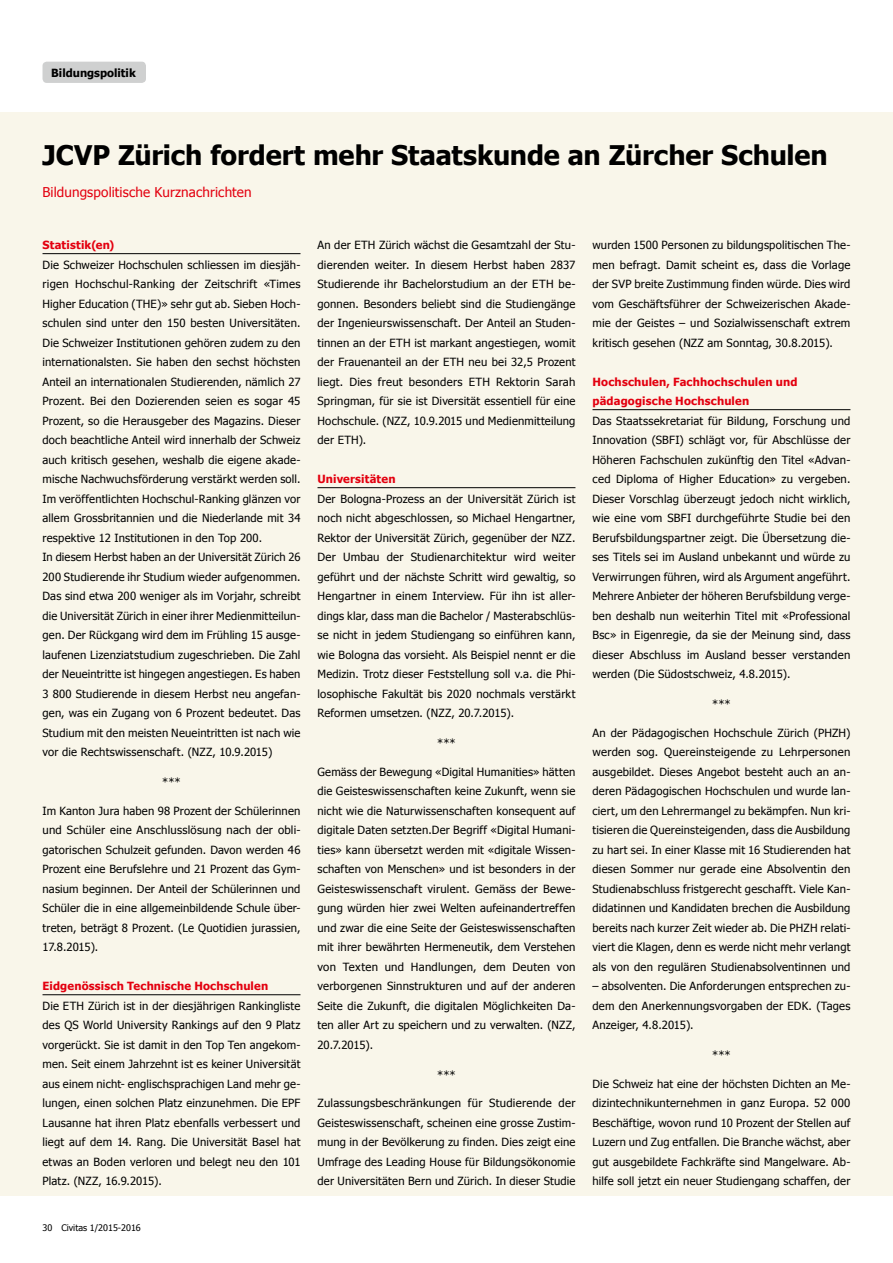
<style>
.page{position:relative;width:893px;height:1263px;background:#fff}
.page>*{position:absolute;margin:0;border:0;box-sizing:border-box;transform-origin:0 0}
.t1{font:700 27px "Tahoma";letter-spacing:-.005em;color:#000}
.t2{font:13.5px "Tahoma";letter-spacing:.01em;color:#e3000f}
.t3{font:11.25px/19.5px "Tahoma";letter-spacing:.015em;color:#000;text-align:justify}
.t4{font:700 11.25px/19.5px "Tahoma";letter-spacing:.015em;color:#e3000f}
.t5{font:700 11.25px "Tahoma";color:#000}
.t6{font:9px "Tahoma";color:#000}
</style>
<div class="page">
<div style="left:0;top:113px;width:893px;height:1083px;background:#f9f6ea"></div>
<div style="left:43px;top:62px;width:103px;height:21px;background:#cfd0d0;border-radius:4px"></div>
<hr style="left:43px;top:253px;width:257px;height:1px;background:#000">
<hr style="left:43px;top:994px;width:257px;height:1px;background:#000">
<hr style="left:317px;top:487px;width:258px;height:1px;background:#000">
<hr style="left:592px;top:409px;width:258px;height:1px;background:#000">
<p class="t5" style="left:51px;top:65px;width:86px">Bildungspolitik</p>
<h1 class="t1" style="left:43px;top:136px;width:787px">JCVP Zürich fordert mehr Staatskunde an Zürcher Schulen</h1>
<p class="t2" style="left:43px;top:184px;width:211px">Bildungspolitische Kurznachrichten</p>
<p class="t4" style="left:43px;top:234px;width:73px">Statistik(en)</p>
<p class="t3" style="left:43px;top:254px;width:259px;text-align:left">Die Schweizer Hochschulen schliessen im diesjäh&shy;rigen Hochschul-Ranking der Zeitschrift «Times Higher Education (THE)» sehr gut ab. Sieben Hoch&shy;schulen sind unter den 150 besten Universitäten.<br>Die Schweizer Institutionen gehören zudem zu den internationalsten. Sie haben den sechst höchsten Anteil an internationalen Studierenden, nämlich 27<br>Prozent. Bei den Dozierenden seien es sogar 45<br>Prozent, so die Herausgeber des Magazins. Dieser doch beachtliche Anteil wird innerhalb der Schweiz auch kritisch gesehen, weshalb die eigene akade&shy;mische Nachwuchsförderung verstärkt werden soll.<br>Im veröffentlichten Hochschul-Ranking glänzen vor allem Grossbritannien und die Niederlande mit 34 respektive 12 Institutionen in den Top 200.<br>In diesem Herbst haben an der Universität Zürich 26<br>200 Studierende ihr Studium wieder aufgenommen.<br>Das sind etwa 200 weniger als im Vorjahr, schreibt die Universität Zürich in einer ihrer Medienmitteilun&shy;gen. Der Rückgang wird dem im Frühling 15 ausge&shy;laufenen Lizenziatstudium zugeschrieben. Die Zahl der Neueintritte ist hingegen angestiegen. Es haben 3 800 Studierende in diesem Herbst neu angefan&shy;gen, was ein Zugang von 6 Prozent bedeutet. Das Studium mit den meisten Neueintritten ist nach wie vor die Rechtswissenschaft. (NZZ, 10.9.2015)</p>
<p class="t3" style="left:162px;top:772px;width:20px">***</p>
<p class="t3" style="left:43px;top:800px;width:259px">Im Kanton Jura haben 98 Prozent der Schülerinnen und Schüler eine Anschlusslösung nach der obli&shy;gatorischen Schulzeit gefunden. Davon werden 46<br>Prozent eine Berufslehre und 21 Prozent das Gym&shy;nasium beginnen. Der Anteil der Schülerinnen und Schüler die in eine allgemeinbildende Schule über&shy;treten, beträgt 8 Prozent. (Le Quotidien jurassien, 17.8.2015).</p>
<p class="t4" style="left:43px;top:975px;width:227px">Eidgenössisch Technische Hochschulen</p>
<p class="t3" style="left:43px;top:995px;width:260px">Die ETH Zürich ist in der diesjährigen Rankingliste des QS World University Rankings auf den 9 Platz vorgerückt. Sie ist damit in den Top Ten angekom&shy;men. Seit einem Jahrzehnt ist es keiner Universität aus einem nicht- englischsprachigen Land mehr ge&shy;lungen, einen solchen Platz einzunehmen. Die EPF Lausanne hat ihren Platz ebenfalls verbessert und liegt auf dem 14. Rang. Die Universität Basel hat etwas an Boden verloren und belegt neu den 101<br>Platz. (NZZ, 16.9.2015).</p>
<p class="t6" style="left:43px;top:1222px;width:100px">30 Civitas 1/2015-2016</p>
<p class="t3" style="left:317px;top:235px;width:259px">An der ETH Zürich wächst die Gesamtzahl der Stu&shy;dierenden weiter. In diesem Herbst haben 2837<br>Studierende ihr Bachelorstudium an der ETH be&shy;gonnen. Besonders beliebt sind die Studiengänge der Ingenieurswissenschaft. Der Anteil an Studen&shy;tinnen an der ETH ist markant angestiegen, womit der Frauenanteil an der ETH neu bei 32,5 Prozent liegt. Dies freut besonders ETH Rektorin Sarah Springman, für sie ist Diversität essentiell für eine Hochschule. (NZZ, 10.9.2015 und Medienmitteilung der ETH).</p>
<p class="t4" style="left:317px;top:468px;width:80px">Universitäten</p>
<p class="t3" style="left:317px;top:488px;width:259px">Der Bologna-Prozess an der Universität Zürich ist noch nicht abgeschlossen, so Michael Hengartner, Rektor der Universität Zürich, gegenüber der NZZ.<br>Der Umbau der Studienarchitektur wird weiter geführt und der nächste Schritt wird gewaltig, so Hengartner in einem Interview. Für ihn ist aller&shy;dings klar, dass man die Bachelor / Masterabschlüs&shy;se nicht in jedem Studiengang so einführen kann, wie Bologna das vorsieht. Als Beispiel nennt er die Medizin. Trotz dieser Feststellung soll v.a. die Phi&shy;losophische Fakultät bis 2020 nochmals verstärkt Reformen umsetzen. (NZZ, 20.7.2015).</p>
<p class="t3" style="left:437px;top:733px;width:20px">***</p>
<p class="t3" style="left:317px;top:761px;width:259px">Gemäss der Bewegung «Digital Humanities» hätten die Geisteswissenschaften keine Zukunft, wenn sie nicht wie die Naturwissenschaften konsequent auf digitale Daten setzten.Der Begriff «Digital Humani&shy;ties» kann übersetzt werden mit «digitale Wissen&shy;schaften von Menschen» und ist besonders in der Geisteswissenschaft virulent. Gemäss der Bewe&shy;gung würden hier zwei Welten aufeinandertreffen und zwar die eine Seite der Geisteswissenschaften mit ihrer bewährten Hermeneutik, dem Verstehen von Texten und Handlungen, dem Deuten von verborgenen Sinnstrukturen und auf der anderen Seite die Zukunft, die digitalen Möglichkeiten Da&shy;ten aller Art zu speichern und zu verwalten. (NZZ, 20.7.2015).</p>
<p class="t3" style="left:437px;top:1064px;width:20px">***</p>
<p class="t3" style="left:317px;top:1093px;width:259px">Zulassungsbeschränkungen für Studierende der Geisteswissenschaft, scheinen eine grosse Zustim&shy;mung in der Bevölkerung zu finden. Dies zeigt eine Umfrage des Leading House für Bildungsökonomie der Universitäten Bern und Zürich. In dieser Studie</p>
<p class="t3" style="left:592px;top:235px;width:259px">wurden 1500 Personen zu bildungspolitischen The&shy;men befragt. Damit scheint es, dass die Vorlage der SVP breite Zustimmung finden würde. Dies wird vom Geschäftsführer der Schweizerischen Akade&shy;mie der Geistes – und Sozialwissenschaft extrem kritisch gesehen (NZZ am Sonntag, 30.8.2015).</p>
<p class="t4" style="left:592px;top:371px;width:207px">Hochschulen, Fachhochschulen und pädagogische Hochschulen</p>
<p class="t3" style="left:592px;top:410px;width:259px">Das Staatssekretariat für Bildung, Forschung und Innovation (SBFI) schlägt vor, für Abschlüsse der Höheren Fachschulen zukünftig den Titel «Advan&shy;ced Diploma of Higher Education» zu vergeben.<br>Dieser Vorschlag überzeugt jedoch nicht wirklich, wie eine vom SBFI durchgeführte Studie bei den Berufsbildungspartner zeigt. Die Übersetzung die&shy;ses Titels sei im Ausland unbekannt und würde zu Verwirrungen führen, wird als Argument angeführt.<br>Mehrere Anbieter der höheren Berufsbildung verge&shy;ben deshalb nun weiterhin Titel mit «Professional Bsc» in Eigenregie, da sie der Meinung sind, dass dieser Abschluss im Ausland besser verstanden werden (Die Südostschweiz, 4.8.2015).</p>
<p class="t3" style="left:712px;top:694px;width:20px">***</p>
<p class="t3" style="left:592px;top:722px;width:259px">An der Pädagogischen Hochschule Zürich (PHZH) werden sog. Quereinsteigende zu Lehrpersonen ausgebildet. Dieses Angebot besteht auch an an&shy;deren Pädagogischen Hochschulen und wurde lan&shy;ciert, um den Lehrermangel zu bekämpfen. Nun kri&shy;tisieren die Quereinsteigenden, dass die Ausbildung zu hart sei. In einer Klasse mit 16 Studierenden hat diesen Sommer nur gerade eine Absolventin den Studienabschluss fristgerecht geschafft. Viele Kan&shy;didatinnen und Kandidaten brechen die Ausbildung bereits nach kurzer Zeit wieder ab. Die PHZH relati&shy;viert die Klagen, denn es werde nicht mehr verlangt als von den regulären Studienabsolventinnen und</p>
<p class="t3" style="left:592px;top:976px;width:259px">– absolventen. Die Anforderungen entsprechen zu&shy;dem den Anerkennungsvorgaben der EDK. (Tages Anzeiger, 4.8.2015).</p>
<p class="t3" style="left:712px;top:1045px;width:20px">***</p>
<p class="t3" style="left:592px;top:1073px;width:259px">Die Schweiz hat eine der höchsten Dichten an Me&shy;dizintechnikunternehmen in ganz Europa. 52 000<br>Beschäftige, wovon rund 10 Prozent der Stellen auf Luzern und Zug entfallen. Die Branche wächst, aber gut ausgebildete Fachkräfte sind Mangelware. Ab&shy;hilfe soll jetzt ein neuer Studiengang schaffen, der</p>
</div>
